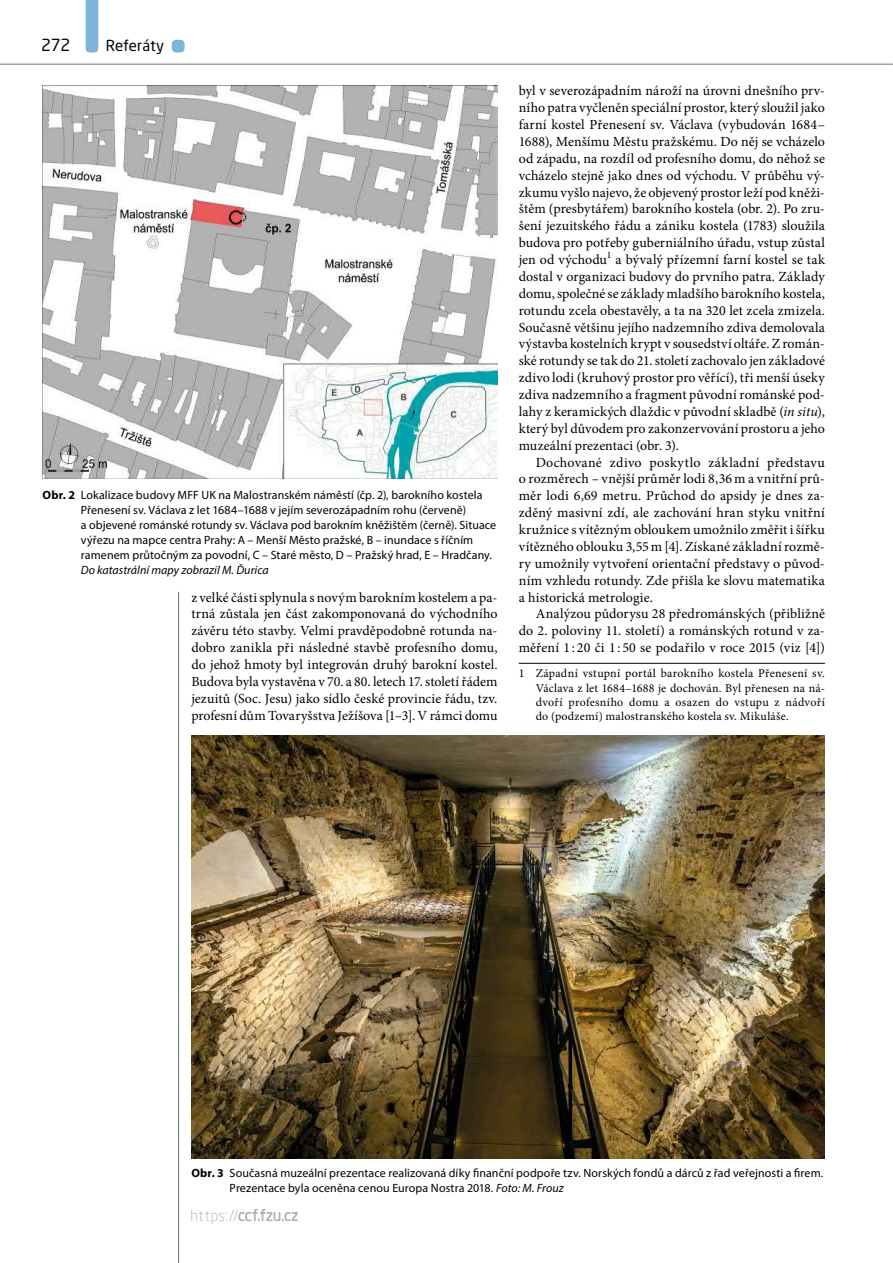
<style>
.page{position:relative;width:893px;height:1263px;background:#fff}
.page>*{position:absolute;margin:0;border:0;box-sizing:border-box;transform-origin:0 0}
.t1{font:16.5px "Neo Sans Pro";color:#000}
.t2{font:15px "Neo Sans Pro";color:#000}
.normální_Inic{font:13.95px/16.8px "Minion Pro";letter-spacing:.005em;color:#000;text-align:justify}
.normální{font:13.95px/16.8px "Minion Pro";letter-spacing:.01em;color:#000;text-align:justify}
.obr-popisek{font:12px/15px "Myriad Pro";letter-spacing:.005em;color:#000}
.pozn_pod_čarou{font:12px/14.1px "Minion Pro";letter-spacing:.015em;color:#000;text-align:justify}
.s1{font-weight:700}
.s2{font-style:italic}
</style>
<div class="page">
<hr style="left:0;top:64px;width:893px;height:1px;background:#706f6f">
<svg style="left:238px;top:1209px;width:60px;height:12px"></svg>
<svg style="left:86px;top:0;width:12px;height:53px"></svg>
<div style="left:172px;top:40px;width:13px;height:13px;background:#7db5da;border-radius:4px"></div>
<hr style="left:178px;top:592px;width:1px;height:671px;background:#706f6f">
<hr style="left:519px;top:663px;width:306px;height:1px;background:#000">
<img style="left:43px;top:85px;width:454px;height:393px">
<img style="left:191px;top:735px;width:634px;height:423px">
<p class="t1" style="left:41px;top:35px;width:31px">272</p>
<p class="t2" style="left:106px;top:36px;width:60px">Referáty</p>
<p class="obr-popisek" style="left:81px;top:487px;width:417px;text-indent:-38px"><span class="s1">Obr. 2</span> Lokalizace budovy MFF UK na Malostranském náměstí (čp. 2), barokního kostela Přenesení sv. Václava z let 1684–1688 v jejím severozápadním rohu (červeně)<br>a objevené románské rotundy sv. Václava pod barokním kněžištěm (černě). Situace výřezu na mapce centra Prahy: A – Menší Město pražské, B – inundace s říčním ramenem průtočným za povodní, C – Staré město, D – Pražský hrad, E – Hradčany.<br><span class="s2">Do katastrální mapy zobrazil M. Ďurica</span></p>
<p class="normální_Inic" style="left:191px;top:589px;width:308px">z velké části splynula s novým barokním kostelem a pa&shy;trná zůstala jen část zakomponovaná do východního závěru této stavby. Velmi pravděpodobně rotunda na&shy;dobro zanikla při následné stavbě profesního domu, do jehož hmoty byl integrován druhý barokní kostel.<br>Budova byla vystavěna v 70. a 80. letech 17. století řádem jezuitů (Soc. Jesu) jako sídlo české provincie řádu, tzv. profesní dům Tovaryšstva Ježíšova [1–3]. V rámci domu</p>
<p class="normální_Inic" style="left:519px;top:82px;width:308px">byl v severozápadním nároží na úrovni dnešního prv&shy;ního patra vyčleněn speciální prostor, který sloužil jako farní kostel Přenesení sv. Václava (vybudován 1684– 1688), Menšímu Městu pražskému. Do něj se vcházelo od západu, na rozdíl od profesního domu, do něhož se vcházelo stejně jako dnes od východu. V průběhu vý&shy;zkumu vyšlo najevo, že objevený prostor leží pod kněži&shy;štěm (presbytářem) barokního kostela (obr. 2). Po zru&shy;šení jezuitského řádu a zániku kostela (1783) sloužila budova pro potřeby guberniálního úřadu, vstup zůstal jen od východu<sup>1</sup> a bývalý přízemní farní kostel se tak dostal v organizaci budovy do prvního patra. Základy domu, společné se základy mladšího barokního kostela, rotundu zcela obestavěly, a ta na 320 let zcela zmizela.<br>Současně většinu jejího nadzemního zdiva demolovala výstavba kostelních krypt v sousedství oltáře. Z román&shy;ské rotundy se tak do 21. století zachovalo jen základové zdivo lodi (kruhový prostor pro věřící), tři menší úseky zdiva nadzemního a fragment původní románské pod&shy;lahy z keramických dlaždic v původní skladbě (<span class="s2">in situ</span>), který byl důvodem pro zakonzervování prostoru a jeho muzeální prezentaci (obr. 3).</p>
<p class="normální" style="left:519px;top:454px;width:308px;text-indent:17px">Dochované zdivo poskytlo základní představu o rozměrech – vnější průměr lodi 8,36m a vnitřní prů&shy;měr lodi 6,69 metru. Průchod do apsidy je dnes za&shy;zděný masivní zdí, ale zachování hran styku vnitřní kružnice s vítězným obloukem umožnilo změřit i šířku vítězného oblouku 3,55m [4]. Získané základní rozmě&shy;ry umožnily vytvoření orientační představy o původ&shy;ním vzhledu rotundy. Zde přišla ke slovu matematika a historická metrologie.</p>
<p class="normální" style="left:519px;top:606px;width:308px;text-indent:17px">Analýzou půdorysu 28 předrománských (přibližně do 2. poloviny 11. století) a románských rotund v za&shy;měření 1 : 20 či 1 : 50 se podařilo v roce 2015 (viz [4])</p>
<p class="pozn_pod_čarou" style="left:536px;top:666px;width:291px;text-indent:-17px">1 Západní vstupní portál barokního kostela Přenesení sv.<br>Václava z let 1684–1688 je dochován. Byl přenesen na ná&shy;dvoří profesního domu a osazen do vstupu z nádvoří do (podzemí) malostranského kostela sv. Mikuláše.</p>
<p class="obr-popisek" style="left:230px;top:1166px;width:595px;text-indent:-38px"><span class="s1">Obr. 3</span> Současná muzeální prezentace realizovaná díky finanční podpoře tzv. Norských fondů a dárců z řad veřejnosti a firem.<br>Prezentace byla oceněna cenou Europa Nostra 2018. <span class="s2">Foto: M. Frouz</span></p>
</div>
